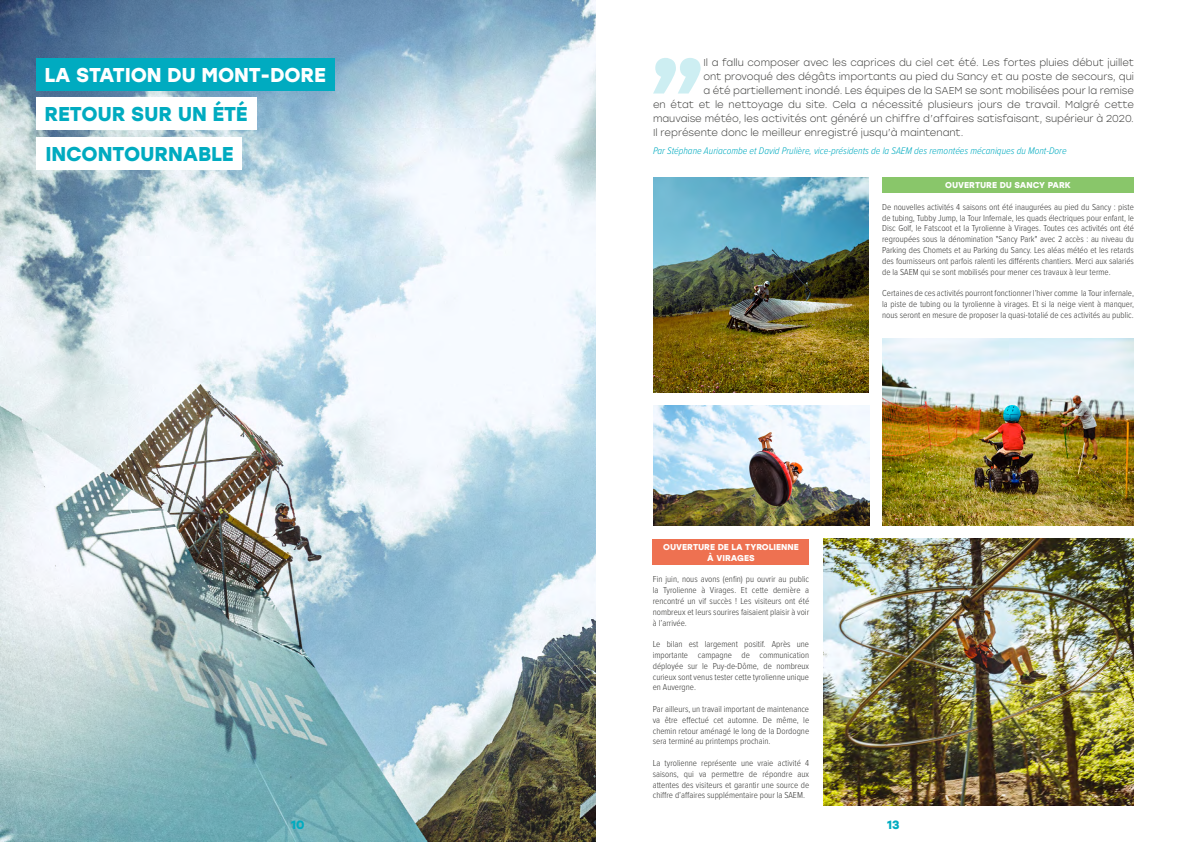
<style>
.page{position:relative;width:1191px;height:842px;background:#fff}
.page>*{position:absolute;margin:0;border:0;box-sizing:border-box;transform-origin:0 0}
.t1{font:700 20px/39.5px "Stolzl";letter-spacing:-.01em;color:#00abc0}
.t2{font:700 20px "Stolzl";letter-spacing:-.01em;color:#fff}
.t3{font:700 12px "Stolzl";color:#00abc0}
.t4{font:300 10px "Stolzl";color:#383836}
.t5{font:italic 300 10px "Proxima Nova Cond";color:#00abc0}
.t6{font:300 9px/10.8px "Proxima Nova Cond";color:#383836;text-align:justify}
.t7{font:700 8.5px/10.8px "Stolzl";color:#fff;text-align:center}
</style>
<div class="page">
<img style="left:0;top:0;width:595px;height:842px">
<div style="left:36px;top:58px;width:298px;height:33px;background:#00abc0"></div>
<div style="left:36px;top:97px;width:220px;height:33px;background:#fff"></div>
<div style="left:36px;top:137px;width:206px;height:32px;background:#fff"></div>
<img style="left:823px;top:539px;width:311px;height:267px">
<div style="left:882px;top:177px;width:252px;height:15px;background:#89c66a"></div>
<div style="left:653px;top:539px;width:156px;height:15px;background:#ee7151"></div>
<div style="left:653px;top:550px;width:156px;height:15px;background:#ee7151"></div>
<svg style="left:653px;top:58px;width:47px;height:36px"></svg>
<img style="left:653px;top:177px;width:215px;height:216px">
<img style="left:882px;top:338px;width:251px;height:188px">
<img style="left:653px;top:405px;width:216px;height:121px">
<h1 class="t2" style="left:45px;top:61px;width:283px">LA STATION DU MONT-DORE</h1>
<h1 class="t1" style="left:45px;top:94px;width:204px">RETOUR SUR UN ÉTÉ<br>INCONTOURNABLE</h1>
<h2 class="t3" style="left:291px;top:816px;width:15px">10</h2>
<p class="t4" style="left:703px;top:55px;width:432px">Il a fallu composer avec les caprices du ciel cet été. Les fortes pluies début juillet</p>
<p class="t4" style="left:703px;top:69px;width:432px">ont provoqué des dégâts importants au pied du Sancy et au poste de secours, qui</p>
<p class="t4" style="left:703px;top:83px;width:432px">a été partiellement inondé. Les équipes de la SAEM se sont mobilisées pour la remise</p>
<p class="t4" style="left:653px;top:97px;width:482px">en état et le nettoyage du site. Cela a nécessité plusieurs jours de travail. Malgré cette</p>
<p class="t4" style="left:653px;top:111px;width:482px">mauvaise météo, les activités ont généré un chiffre d’affaires satisfaisant, supérieur à 2020.</p>
<p class="t4" style="left:653px;top:125px;width:312px">Il représente donc le meilleur enregistré jusqu’à maintenant.</p>
<p class="t5" style="left:653px;top:143px;width:415px">Par Stéphane Auriacombe et David Prulière, vice-présidents de la SAEM des remontées mécaniques du Mont-Dore</p>
<p class="t7" style="left:945px;top:179px;width:127px">OUVERTURE DU SANCY PARK</p>
<p class="t6" style="left:882px;top:201px;width:253px">De nouvelles activités 4 saisons ont été inaugurées au pied du Sancy : piste de tubing, Tubby Jump, la Tour Infernale, les quads électriques pour enfant, le Disc Golf, le Fatscoot et la Tyrolienne à Virages. Toutes ces activités ont été regroupées sous la dénomination "Sancy Park" avec 2 accès : au niveau du Parking des Chomets et au Parking du Sancy. Les aléas météo et les retards des fournisseurs ont parfois ralenti les différents chantiers. Merci aux salariés de la SAEM qui se sont mobilisés pour mener ces travaux à leur terme.</p>
<p class="t6" style="left:882px;top:287px;width:253px">Certaines de ces activités pourront fonctionner l’hiver comme la Tour infernale, la piste de tubing ou la tyrolienne à virages. Et si la neige vient à manquer, nous seront en mesure de proposer la quasi-totalié de ces activités au public.</p>
<p class="t7" style="left:663px;top:541px;width:137px">OUVERTURE DE LA TYROLIENNE<br>À VIRAGES</p>
<p class="t6" style="left:653px;top:573px;width:158px">Fin juin, nous avons (enfin) pu ouvrir au public la Tyrolienne à Virages. Et cette dernière a rencontré un vif succès ! Les visiteurs ont été nombreux et leurs sourires faisaient plaisir à voir à l’arrivée.</p>
<p class="t6" style="left:653px;top:638px;width:158px">Le bilan est largement positif. Après une importante campagne de communication déployée sur le Puy-de-Dôme, de nombreux curieux sont venus tester cette tyrolienne unique en Auvergne.</p>
<p class="t6" style="left:653px;top:703px;width:158px">Par ailleurs, un travail important de maintenance va être effectué cet automne. De même, le chemin retour aménagé le long de la Dordogne sera terminé au printemps prochain.</p>
<p class="t6" style="left:653px;top:757px;width:158px">La tyrolienne représente une vraie activité 4 saisons, qui va permettre de répondre aux attentes des visiteurs et garantir une source de chiffre d’affaires supplémentaire pour la SAEM.</p>
<h2 class="t3" style="left:887px;top:816px;width:14px">13</h2>
</div>
